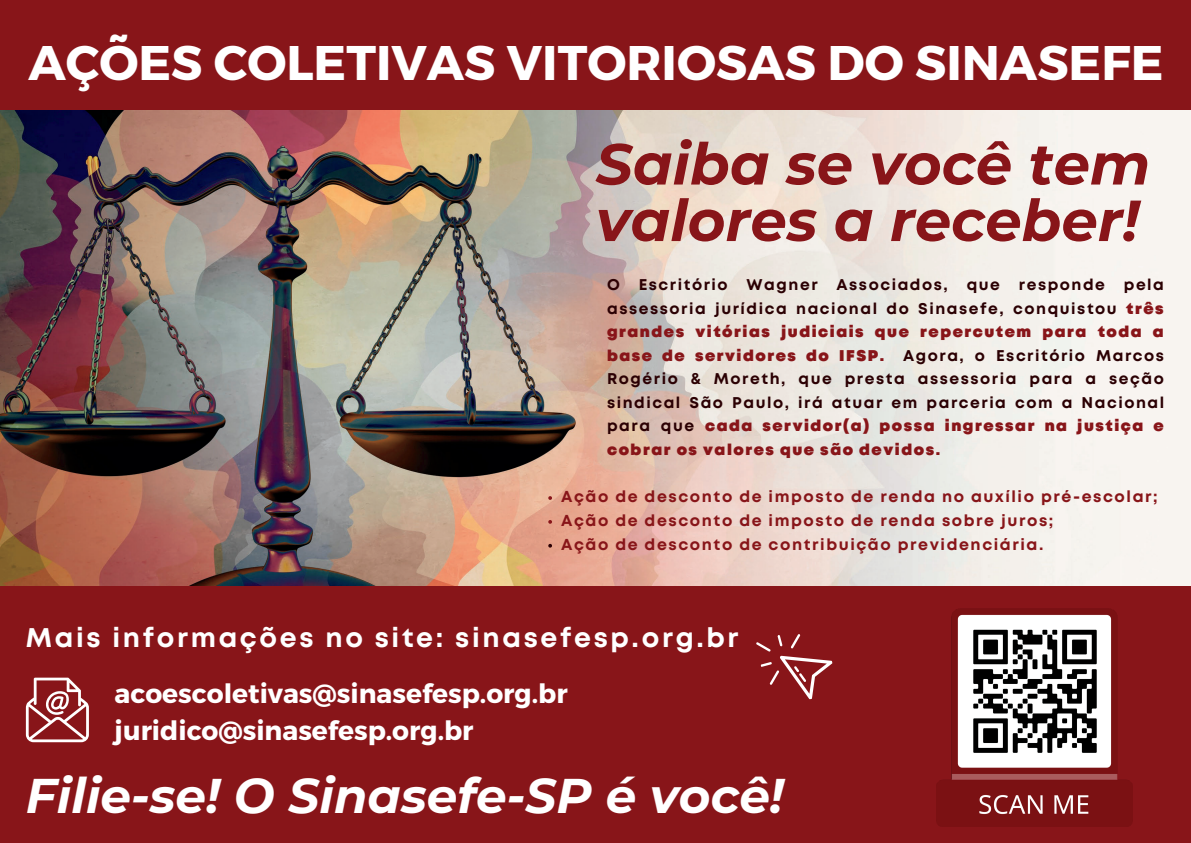
<style>
.page{position:relative;width:1191px;height:843px;background:#fff}
.page>*{position:absolute;margin:0;border:0;box-sizing:border-box;transform-origin:0 0}
.t1{font:italic 700 57.7px/56.5px "Montserrat";color:#881519}
.t2{font:700 48.5px "Montserrat";color:#fff}
.t3{font:italic 700 48.5px "Montserrat";color:#fff}
.t4{font:700 26.9px "Mont";letter-spacing:.1em;color:#fff}
.t5{font:700 26.5px/36.4px "Montserrat";color:#fff}
.t6{font:700 15.8px/23.8px "Mont";letter-spacing:.1em;color:#881519}
.t7{font:700 15.5px/23.5px "Mont";letter-spacing:.1em;color:#2b0003;text-align:justify}
.s1{font-weight:900;color:#881519}
</style>
<div class="page">
<div style="left:0;top:0;width:1190px;height:842px;background:#881519"></div>
<img style="left:936px;top:608px;width:196px;height:218px">
<svg style="left:26px;top:677px;width:63px;height:65px"></svg>
<img style="left:0;top:110px;width:1190px;height:475px">
<svg style="left:756px;top:634px;width:77px;height:66px"></svg>
<svg style="left:548px;top:496px;width:4px;height:3px"></svg>
<svg style="left:548px;top:520px;width:4px;height:3px"></svg>
<svg style="left:548px;top:543px;width:4px;height:4px"></svg>
<h2 class="t2" style="left:28px;top:31px;width:1136px">AÇÕES COLETIVAS VITORIOSAS DO SINASEFE</h2>
<h1 class="t1" style="left:596px;top:135px;width:556px">Saiba se você tem valores a receber!</h1>
<p class="t7" style="left:607px;top:274px;width:558px">O Escritório Wagner Associados, que responde pela assessoria jurídica nacional do Sinasefe, conquistou <span class="s1">três grandes vitórias judiciais que repercutem para toda a base de servidores do IFSP.</span> Agora, o Escritório Marcos Rogério &amp; Moreth, que presta assessoria para a seção sindical São Paulo, irá atuar em parceria com a Nacional para que <span class="s1">cada servidor(a) possa ingressar na justiça e cobrar os valores que são devidos.</span></p>
<p class="t6" style="left:561px;top:485px;width:598px">Ação de desconto de imposto de renda no auxílio pré-escolar;<br>Ação de desconto de imposto de renda sobre juros;<br>Ação de desconto de contribuição previdenciária.</p>
<h3 class="t4" style="left:26px;top:627px;width:714px">Mais informações no site: sinasefesp.org.br</h3>
<h3 class="t5" style="left:115px;top:674px;width:454px">acoescoletivas@sinasefesp.org.br juridico@sinasefesp.org.br</h3>
<h2 class="t3" style="left:26px;top:765px;width:759px">Filie-se! O Sinasefe-SP é você!</h2>
</div>
